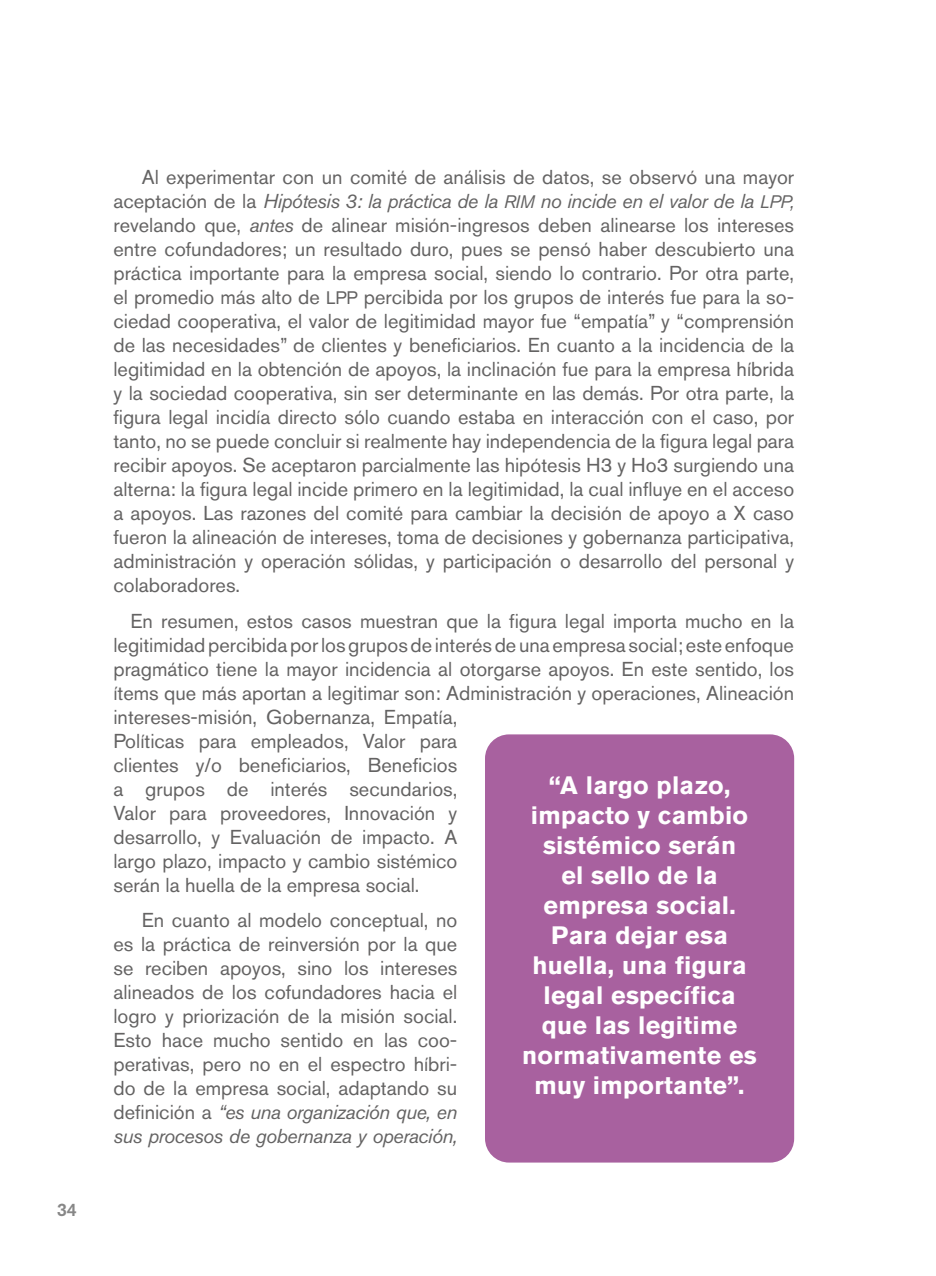
<style>
.page{position:relative;width:936px;height:1276px;background:#fff}
.page>*{position:absolute;margin:0;border:0;box-sizing:border-box;transform-origin:0 0}
.t1{font:700 25px/30px "Akzidenz Grotesk BQ";letter-spacing:.01em;color:#fff;text-align:center}
.t2{font:20px/24px "Akzidenz Grotesk BQ";color:#646363;text-align:justify}
.t3{font:500 18px "Akzidenz Grotesk BQ";color:#878787}
.s1{font-style:italic}
.s2{font-style:italic;font-size:18px}
.s3{font-size:18px}
</style>
<div class="page">
<div style="left:485px;top:734px;width:309px;height:428px;background:#a8619f;border-radius:24px"></div>
<p class="t3" style="left:57px;top:1199px;width:22px">34</p>
<p class="t2" style="left:113px;top:165px;width:682px;text-indent:28px">Al experimentar con un comité de análisis de datos, se observó una mayor aceptación de la <span class="s1">Hipótesis 3: la práctica de la</span> <span class="s2">RIM</span> <span class="s1">no incide en el valor de la</span> <span class="s2">LPP, </span>revelando que, <span class="s1">antes</span> de alinear misión-ingresos deben alinearse los intereses entre cofundadores; un resultado duro, pues se pensó haber descubierto una práctica importante para la empresa social, siendo lo contrario. Por otra parte, el promedio más alto de <span class="s3">LPP</span> percibida por los grupos de interés fue para la so&shy;ciedad cooperativa, el valor de legitimidad mayor fue “empatía” y “comprensión de las necesidades” de clientes y beneficiarios. En cuanto a la incidencia de la legitimidad en la obtención de apoyos, la inclinación fue para la empresa híbrida y la sociedad cooperativa, sin ser determinante en las demás. Por otra parte, la figura legal incidía directo sólo cuando estaba en interacción con el caso, por tanto, no se puede concluir si realmente hay independencia de la figura legal para recibir apoyos. Se aceptaron parcialmente las hipótesis H3 y Ho3 surgiendo una alterna: la figura legal incide primero en la legitimidad, la cual influye en el acceso a apoyos. Las razones del comité para cambiar la decisión de apoyo a X caso fueron la alineación de intereses, toma de decisiones y gobernanza participativa, administración y operación sólidas, y participación o desarrollo del personal y colaboradores.</p>
<p class="t2" style="left:113px;top:608px;width:682px;text-align:left;text-indent:17px">En resumen, estos casos muestran que la figura legal importa mucho en la legitimidad percibida por los grupos de interés de una empresa social; este enfoque pragmático tiene la mayor incidencia al otorgarse apoyos. En este sentido, los ítems que más aportan a legitimar son: Administración y operaciones, Alineación intereses-misión, Gobernanza, Empatía,<br>Políticas para empleados, Valor para<br>clientes y/o beneficiarios, Beneficios<br>a grupos de interés secundarios,<br>Valor para proveedores, Innovación y<br>desarrollo, y Evaluación de impacto. A<br>largo plazo, impacto y cambio sistémico<br>serán la huella de la empresa social.</p>
<p class="t2" style="left:113px;top:908px;width:345px;text-indent:28px">En cuanto al modelo conceptual, no es la práctica de reinversión por la que se reciben apoyos, sino los intereses alineados de los cofundadores hacia el logro y priorización de la misión social.<br>Esto hace mucho sentido en las coo&shy;perativas, pero no en el espectro híbri&shy;do de la empresa social, adaptando su definición a <span class="s1">“es una organización que, en sus procesos de gobernanza y operación,</span></p>
<p class="t1" style="left:522px;top:770px;width:236px">“A largo plazo, impacto y cambio sistémico serán<br>el sello de la empresa social.<br>Para dejar esa huella, una figura legal específica que las legitime normativamente es muy importante”.</p>
</div>
